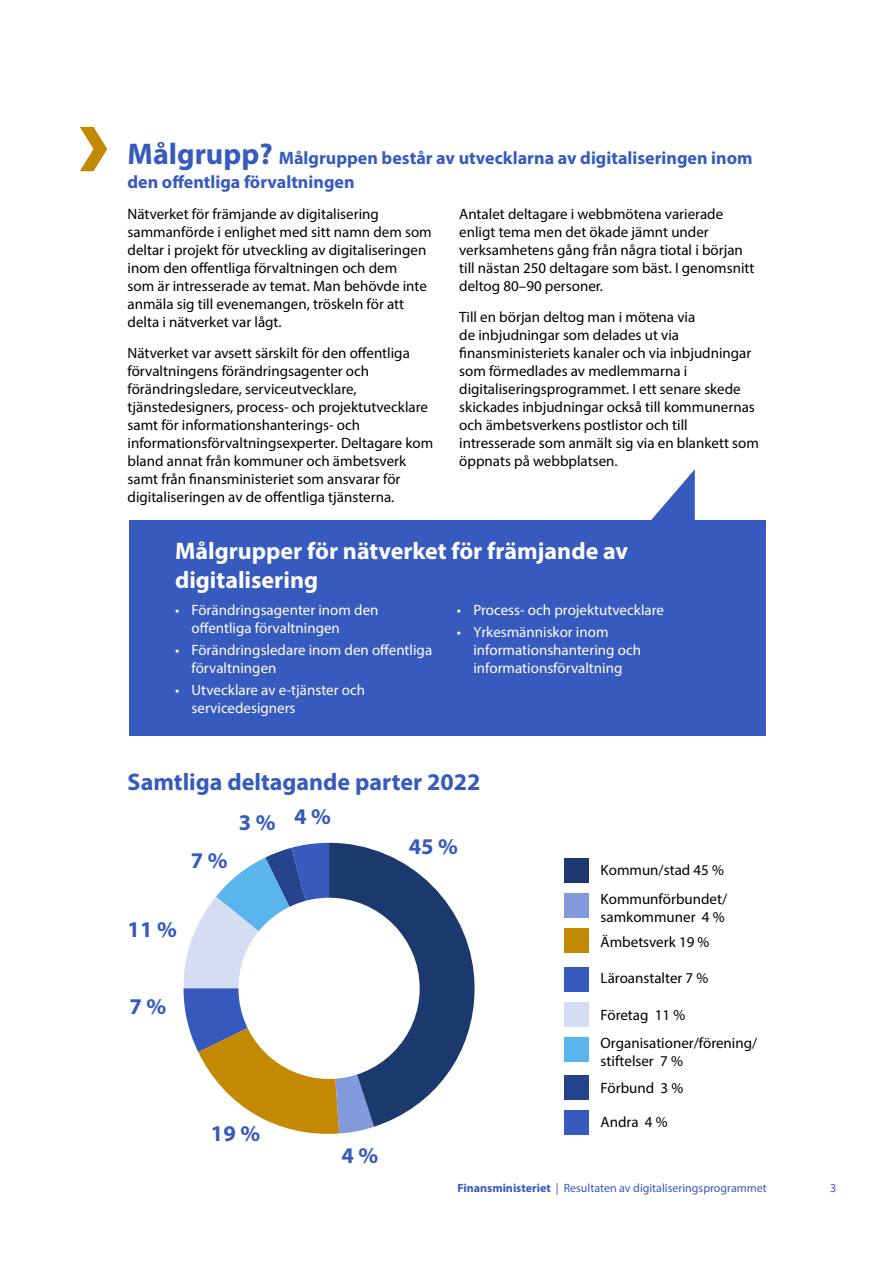
<style>
.page{position:relative;width:893px;height:1263px;background:#fff}
.page>*{position:absolute;margin:0;border:0;box-sizing:border-box;transform-origin:0 0}
.Nosto_otsikko{font:700 24px/28.8px "Myriad Pro";color:#fff}
.t1{font:700 24px "Myriad Pro";color:#365abd}
.t2{font:700 22.5px "Myriad Pro";color:#365abd}
.t3{font:700 18px/24px "Myriad Pro";color:#365abd}
.Leipis_norm{font:15px/18px "Myriad Pro";color:#000}
.t4{font:15px/18px "Myriad Pro";color:#fff}
.t5{font:12px "Myriad Pro";color:#365abd}
.s1{font-size:30px}
.s2{font-weight:700}
</style>
<div class="page">
<div style="left:129px;top:520px;width:637px;height:216px;background:#365abd"></div>
<svg style="left:651px;top:469px;width:44px;height:51px"></svg>
<svg style="left:80px;top:127px;width:27px;height:44px"></svg>
<svg style="left:184px;top:843px;width:291px;height:291px"></svg>
<div style="left:238px;top:898px;width:182px;height:181px;background:#fff;border-radius:50%"></div>
<div style="left:564px;top:858px;width:25px;height:24px;background:#1b396d"></div>
<div style="left:564px;top:967px;width:25px;height:24px;background:#3659bd"></div>
<div style="left:564px;top:893px;width:25px;height:25px;background:#829adb"></div>
<div style="left:564px;top:1002px;width:25px;height:25px;background:#d5ddf3"></div>
<div style="left:564px;top:928px;width:25px;height:25px;background:#c48903"></div>
<div style="left:564px;top:1037px;width:25px;height:25px;background:#5ab5ec"></div>
<div style="left:564px;top:1075px;width:25px;height:25px;background:#28438e"></div>
<div style="left:564px;top:1110px;width:25px;height:25px;background:#365abd"></div>
<h2 class="t3" style="left:128px;top:146px;width:626px"><span class="s1">Målgrupp?</span> Målgruppen består av utvecklarna av digitaliseringen inom den offentliga förvaltningen</h2>
<p class="Leipis_norm" style="left:128px;top:205px;width:306px">Nätverket för främjande av digitalisering sammanförde i enlighet med sitt namn dem som deltar i projekt för utveckling av digitaliseringen inom den offentliga förvaltningen och dem<br>som är intresserade av temat. Man behövde inte anmäla sig till evenemangen, tröskeln för att delta i nätverket var lågt.</p>
<p class="Leipis_norm" style="left:128px;top:344px;width:307px">Nätverket var avsett särskilt för den offentliga förvaltningens förändringsagenter och förändringsledare, serviceutvecklare, tjänstedesigners, process- och projektutvecklare samt för informationshanterings- och informationsförvaltningsexperter. Deltagare kom bland annat från kommuner och ämbetsverk samt från finansministeriet som ansvarar för digitaliseringen av de offentliga tjänsterna.</p>
<p class="Leipis_norm" style="left:459px;top:205px;width:297px">Antalet deltagare i webbmötena varierade enligt tema men det ökade jämnt under verksamhetens gång från några tiotal i början till nästan 250 deltagare som bäst. I genomsnitt deltog 80–90 personer.</p>
<p class="Leipis_norm" style="left:459px;top:308px;width:301px">Till en början deltog man i mötena via<br>de inbjudningar som delades ut via finansministeriets kanaler och via inbjudningar som förmedlades av medlemmarna i digitaliseringsprogrammet. I ett senare skede skickades inbjudningar också till kommunernas och ämbetsverkens postlistor och till intresserade som anmält sig via en blankett som öppnats på webbplatsen.</p>
<p class="Nosto_otsikko" style="left:175px;top:536px;width:455px">Målgrupper för nätverket för främjande av digitalisering</p>
<p class="t4" style="left:192px;top:600px;width:188px;text-indent:-16px">• Förändringsagenter inom den offentliga förvaltningen</p>
<p class="t4" style="left:192px;top:641px;width:242px;text-indent:-16px">• Förändringsledare inom den offentliga förvaltningen</p>
<p class="t4" style="left:192px;top:681px;width:175px;text-indent:-16px">• Utvecklare av e-tjänster och servicedesigners</p>
<p class="t4" style="left:457px;top:600px;width:209px">• Process- och projektutvecklare</p>
<p class="t4" style="left:473px;top:623px;width:169px;text-indent:-16px">• Yrkesmänniskor inom informationshantering och informationsförvaltning</p>
<h1 class="t1" style="left:128px;top:766px;width:354px">Samtliga deltagande parter 2022</h1>
<h2 class="t2" style="left:191px;top:845px;width:38px">7 %</h2>
<h2 class="t2" style="left:239px;top:804px;width:94px">3 % 4 %</h2>
<h2 class="t2" style="left:128px;top:915px;width:51px">11 %</h2>
<h2 class="t2" style="left:129px;top:992px;width:38px">7 %</h2>
<h2 class="t2" style="left:211px;top:1118px;width:51px">19 %</h2>
<h2 class="t2" style="left:341px;top:1141px;width:38px">4 %</h2>
<h2 class="t2" style="left:409px;top:832px;width:51px">45 %</h2>
<p class="Leipis_norm" style="left:601px;top:855px;width:128px;line-height:29.4px">Kommun/stad 45 %<br>Kommunförbundet/</p>
<p class="Leipis_norm" style="left:601px;top:904px;width:126px;line-height:25px">samkommuner 4 %<br>Ämbetsverk 19 %</p>
<p class="Leipis_norm" style="left:601px;top:969px;width:109px">Läroanstalter 7 %</p>
<p class="Leipis_norm" style="left:601px;top:1000px;width:158px;line-height:27.9px">Företag 11 %<br>Organisationer/förening/</p>
<p class="Leipis_norm" style="left:601px;top:1046px;width:84px;line-height:27.3px">stiftelser 7 %<br>Förbund 3 %</p>
<p class="Leipis_norm" style="left:601px;top:1112px;width:69px">Andra 4 %</p>
<p class="t5" style="left:457px;top:1180px;width:311px"><span class="s2">Finansministeriet</span> | Resultaten av digitaliseringsprogrammet</p>
<p class="t5" style="left:830px;top:1180px;width:8px">3</p>
</div>
